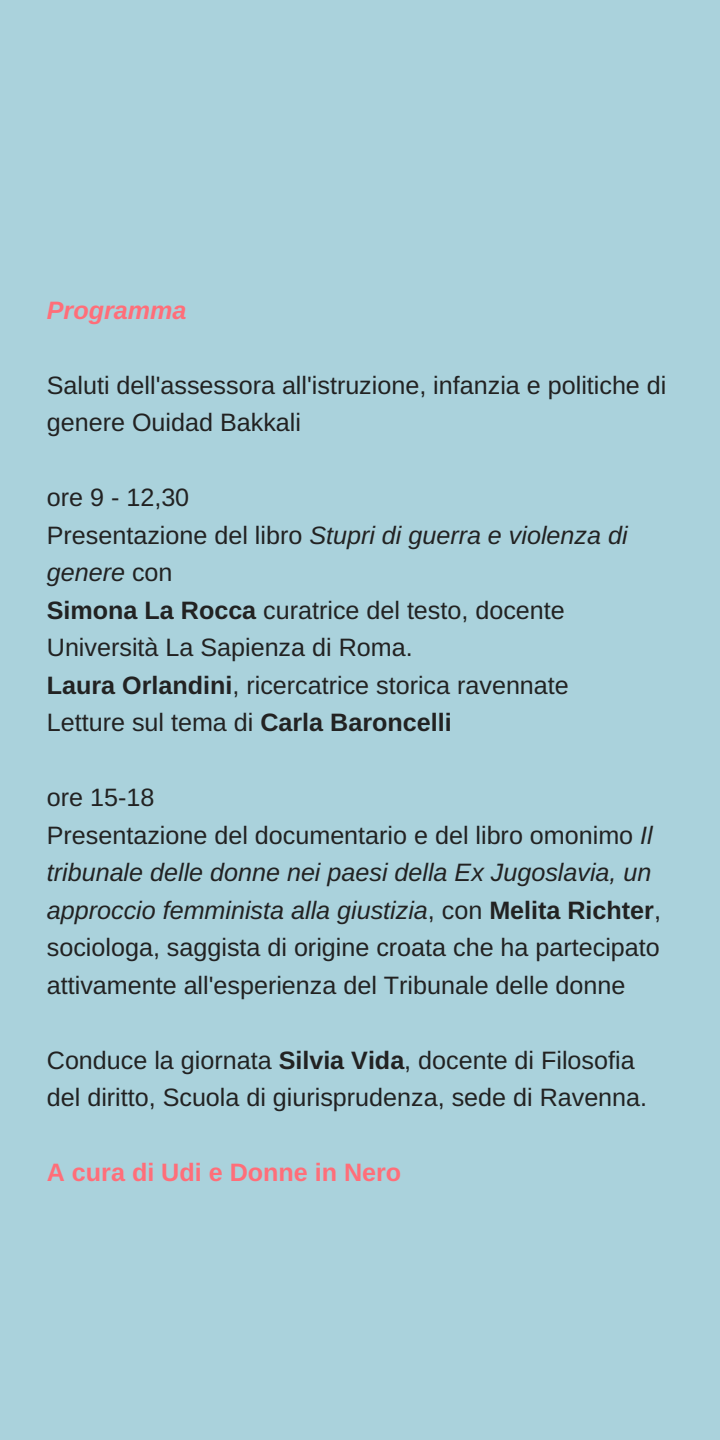
<style>
.page{position:relative;width:720px;height:1440px;background:#aad2dc}
.page>*{position:absolute;margin:0;border:0;box-sizing:border-box;transform-origin:0 0}
.t1{font:25.25px/37.5px "Arimo";color:#222}
.t2{font:700 25.25px "Arimo";color:#ff6e79}
.t3{font:italic 700 25.25px "Arimo";color:#ff6e79}
.s1{font-style:italic}
.s2{font-weight:700}
</style>
<div class="page">
<p class="t3" style="left:47px;top:296px;width:141px">Programma</p>
<p class="t1" style="left:47px;top:366px;width:621px">Saluti dell'assessora all'istruzione, infanzia e politiche di genere Ouidad Bakkali</p>
<p class="t1" style="left:47px;top:479px;width:582px">ore 9 - 12,30<br>Presentazione del libro <span class="s1">Stupri di guerra e violenza di genere</span> con<br><span class="s2">Simona La Rocca</span> curatrice del testo, docente Università La Sapienza di Roma.<br><span class="s2">Laura Orlandini</span>, ricercatrice storica ravennate Letture sul tema di <span class="s2">Carla Baroncelli</span></p>
<p class="t1" style="left:47px;top:779px;width:616px">ore 15-18<br>Presentazione del documentario e del libro omonimo <span class="s1">Il tribunale delle donne nei paesi della Ex Jugoslavia, un approccio femminista alla giustizia</span>, con <span class="s2">Melita Richter</span>, sociologa, saggista di origine croata che ha partecipato attivamente all'esperienza del Tribunale delle donne</p>
<p class="t1" style="left:47px;top:1041px;width:602px">Conduce la giornata <span class="s2">Silvia Vida</span>, docente di Filosofia del diritto, Scuola di giurisprudenza, sede di Ravenna.</p>
<p class="t2" style="left:47px;top:1159px;width:356px">A cura di Udi e Donne in Nero</p>
</div>
